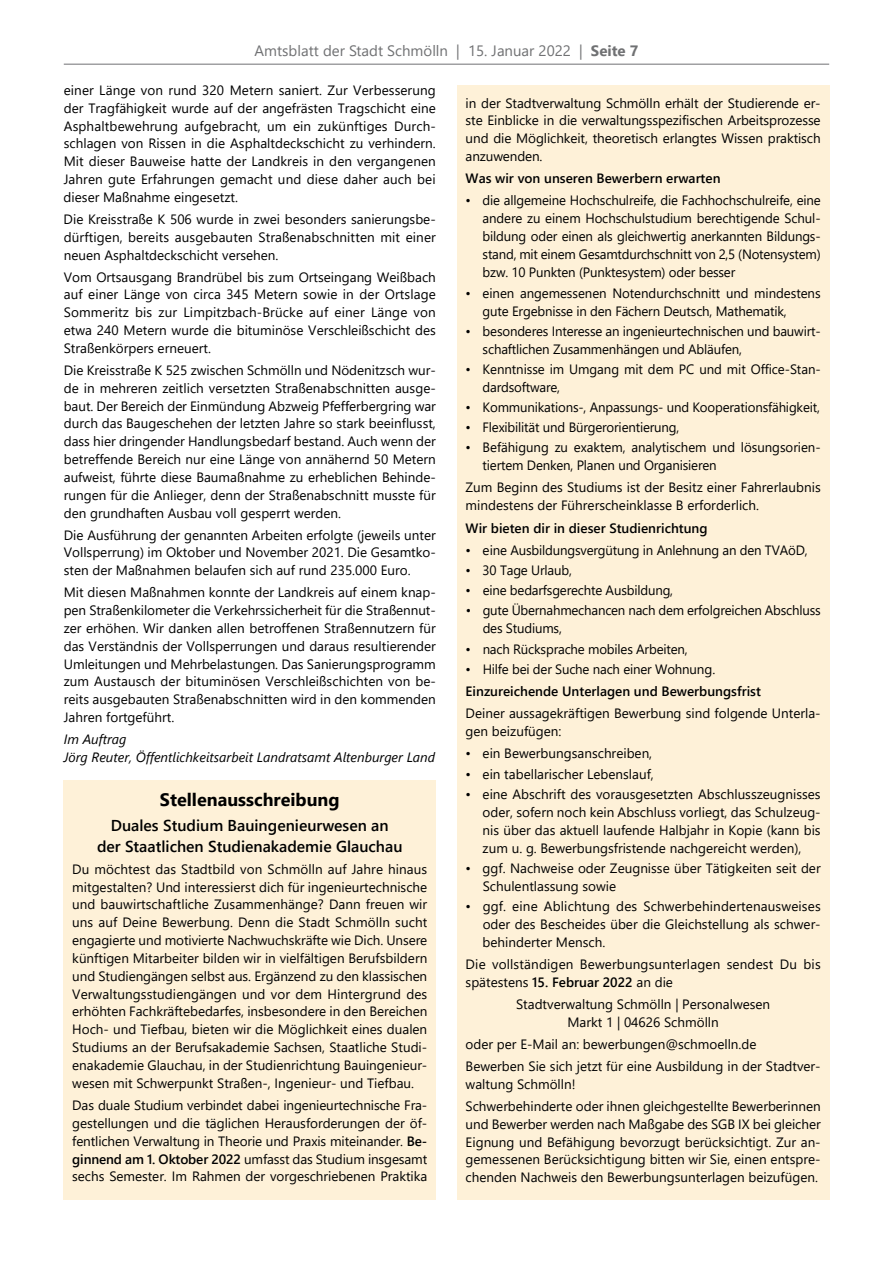
<style>
.page{position:relative;width:893px;height:1263px;background:#fff}
.page>*{position:absolute;margin:0;border:0;box-sizing:border-box;transform-origin:0 0}
.t1{font:700 18px "Segoe UI";color:#000}
.t2{font:600 15.75px/20.9px "Segoe UI";color:#000;text-align:center}
.t3{font:15px "Segoe UI";color:#707173}
.t4{font:13.5px/17.9px "Segoe UI";color:#000;text-align:justify}
.t5{font:600 13.5px "Segoe UI";color:#000}
.t6{font:italic 13.5px/17.9px "Segoe UI";color:#000}
.s1{font-weight:700}
.s2{font-weight:600}
</style>
<div class="page">
<hr style="left:64px;top:64px;width:765px;height:1px;background:#707173">
<div style="left:64px;top:780px;width:372px;height:419px;background:#fef1d8"></div>
<div style="left:457px;top:85px;width:372px;height:1114px;background:#fef1d8"></div>
<p class="t3" style="left:255px;top:36px;width:373px">Amtsblatt der Stadt Schmölln | 15. Januar 2022 | <span class="s1">Seite</span></p>
<p class="t4" style="left:64px;top:80px;width:374px">einer Länge von rund 320 Metern saniert. Zur Verbesserung der Tragfähigkeit wurde auf der angefrästen Tragschicht eine Asphaltbewehrung aufgebracht, um ein zukünftiges Durch&shy;schlagen von Rissen in die Asphaltdeckschicht zu verhindern.<br>Mit dieser Bauweise hatte der Landkreis in den vergangenen Jahren gute Erfahrungen gemacht und diese daher auch bei dieser Maßnahme eingesetzt.</p>
<p class="t4" style="left:64px;top:209px;width:374px">Die Kreisstraße K 506 wurde in zwei besonders sanierungsbe&shy;dürftigen, bereits ausgebauten Straßenabschnitten mit einer neuen Asphaltdeckschicht versehen.</p>
<p class="t4" style="left:64px;top:267px;width:374px">Vom Ortsausgang Brandrübel bis zum Ortseingang Weißbach auf einer Länge von circa 345 Metern sowie in der Ortslage Sommeritz bis zur Limpitzbach-Brücke auf einer Länge von etwa 240 Metern wurde die bituminöse Verschleißschicht des Straßenkörpers erneuert.</p>
<p class="t4" style="left:64px;top:360px;width:374px">Die Kreisstraße K 525 zwischen Schmölln und Nödenitzsch wur&shy;de in mehreren zeitlich versetzten Straßenabschnitten ausge&shy;baut. Der Bereich der Einmündung Abzweig Pfefferbergring war durch das Baugeschehen der letzten Jahre so stark beeinflusst, dass hier dringender Handlungsbedarf bestand. Auch wenn der betreffende Bereich nur eine Länge von annähernd 50 Metern aufweist, führte diese Baumaßnahme zu erheblichen Behinde&shy;rungen für die Anlieger, denn der Straßenabschnitt musste für den grundhaften Ausbau voll gesperrt werden.</p>
<p class="t4" style="left:64px;top:525px;width:374px">Die Ausführung der genannten Arbeiten erfolgte (jeweils unter Vollsperrung) im Oktober und November 2021. Die Gesamtko&shy;sten der Maßnahmen belaufen sich auf rund 235.000 Euro.</p>
<p class="t4" style="left:64px;top:582px;width:374px">Mit diesen Maßnahmen konnte der Landkreis auf einem knap&shy;pen Straßenkilometer die Verkehrssicherheit für die Straßennut&shy;zer erhöhen. Wir danken allen betroffenen Straßennutzern für das Verständnis der Vollsperrungen und daraus resultierender Umleitungen und Mehrbelastungen. Das Sanierungsprogramm zum Austausch der bituminösen Verschleißschichten von be&shy;reits ausgebauten Straßenabschnitten wird in den kommenden Jahren fortgeführt.</p>
<p class="t6" style="left:64px;top:728px;width:373px">Im Auftrag<br>Jörg Reuter, Öffentlichkeitsarbeit Landratsamt Altenburger Land</p>
<h1 class="t1" style="left:160px;top:782px;width:181px">Stellenausschreibung</h1>
<p class="t2" style="left:97px;top:813px;width:307px">Duales Studium Bauingenieurwesen an der Staatlichen Studienakademie Glauchau</p>
<p class="t4" style="left:72px;top:859px;width:357px">Du möchtest das Stadtbild von Schmölln auf Jahre hinaus mitgestalten? Und interessierst dich für ingenieurtechnische und bauwirtschaftliche Zusammenhänge? Dann freuen wir uns auf Deine Bewerbung. Denn die Stadt Schmölln sucht engagierte und motivierte Nachwuchskräfte wie Dich. Unsere künftigen Mitarbeiter bilden wir in vielfältigen Berufsbildern und Studiengängen selbst aus. Ergänzend zu den klassischen Verwaltungsstudiengängen und vor dem Hintergrund des erhöhten Fachkräftebedarfes, insbesondere in den Bereichen Hoch- und Tiefbau, bieten wir die Möglichkeit eines dualen Studiums an der Berufsakademie Sachsen, Staatliche Studi&shy;enakademie Glauchau, in der Studienrichtung Bauingenieur&shy;wesen mit Schwerpunkt Straßen-, Ingenieur- und Tiefbau.</p>
<p class="t4" style="left:72px;top:1095px;width:357px">Das duale Studium verbindet dabei ingenieurtechnische Fra&shy;gestellungen und die täglichen Herausforderungen der öf&shy;fentlichen Verwaltung in Theorie und Praxis miteinander. <span class="s2">Be&shy;ginnend am 1. Oktober 2022</span> umfasst das Studium insgesamt sechs Semester. Im Rahmen der vorgeschriebenen Praktika</p>
<p class="t4" style="left:466px;top:93px;width:357px">in der Stadtverwaltung Schmölln erhält der Studierende er&shy;ste Einblicke in die verwaltungsspezifischen Arbeitsprozesse und die Möglichkeit, theoretisch erlangtes Wissen praktisch anzuwenden.</p>
<p class="t5" style="left:466px;top:166px;width:256px">Was wir von unseren Bewerbern erwarten</p>
<p class="t4" style="left:483px;top:190px;width:340px;text-indent:-17px">• die allgemeine Hochschulreife, die Fachhochschulreife, eine andere zu einem Hochschulstudium berechtigende Schul&shy;bildung oder einen als gleichwertig anerkannten Bildungs&shy;stand, mit einem Gesamtdurchschnitt von 2,5 (Notensystem) bzw. 10 Punkten (Punktesystem) oder besser</p>
<p class="t4" style="left:483px;top:283px;width:340px;text-indent:-17px">• einen angemessenen Notendurchschnitt und mindestens gute Ergebnisse in den Fächern Deutsch, Mathematik,</p>
<p class="t4" style="left:483px;top:321px;width:340px;text-indent:-17px">• besonderes Interesse an ingenieurtechnischen und bauwirt&shy;schaftlichen Zusammenhängen und Abläufen,</p>
<p class="t4" style="left:483px;top:359px;width:340px;text-indent:-17px">• Kenntnisse im Umgang mit dem PC und mit Office-Stan&shy;dardsoftware,</p>
<p class="t4" style="left:466px;top:397px;width:356px">• Kommunikations-, Anpassungs- und Kooperationsfähigkeit,</p>
<p class="t4" style="left:466px;top:417px;width:215px">• Flexibilität und Bürgerorientierung,</p>
<p class="t4" style="left:483px;top:437px;width:340px;text-indent:-17px">• Befähigung zu exaktem, analytischem und lösungsorien&shy;tiertem Denken, Planen und Organisieren</p>
<p class="t4" style="left:466px;top:477px;width:357px">Zum Beginn des Studiums ist der Besitz einer Fahrerlaubnis mindestens der Führerscheinklasse B erforderlich.</p>
<p class="t5" style="left:466px;top:515px;width:244px">Wir bieten dir in dieser Studienrichtung</p>
<p class="t4" style="left:466px;top:540px;width:344px">• eine Ausbildungsvergütung in Anlehnung an den TVAöD,</p>
<p class="t4" style="left:466px;top:560px;width:108px">• 30 Tage Urlaub,</p>
<p class="t4" style="left:466px;top:580px;width:209px">• eine bedarfsgerechte Ausbildung,</p>
<p class="t4" style="left:483px;top:600px;width:340px;text-indent:-17px">• gute Übernahmechancen nach dem erfolgreichen Abschluss des Studiums,</p>
<p class="t4" style="left:466px;top:639px;width:224px">• nach Rücksprache mobiles Arbeiten,</p>
<p class="t4" style="left:466px;top:659px;width:251px">• Hilfe bei der Suche nach einer Wohnung.</p>
<p class="t5" style="left:466px;top:678px;width:297px">Einzureichende Unterlagen und Bewerbungsfrist</p>
<p class="t4" style="left:466px;top:703px;width:357px">Deiner aussagekräftigen Bewerbung sind folgende Unterla&shy;gen beizufügen:</p>
<p class="t4" style="left:466px;top:743px;width:188px">• ein Bewerbungsanschreiben,</p>
<p class="t4" style="left:466px;top:764px;width:190px">• ein tabellarischer Lebenslauf,</p>
<p class="t4" style="left:483px;top:784px;width:340px;text-indent:-17px">• eine Abschrift des vorausgesetzten Abschlusszeugnisses oder, sofern noch kein Abschluss vorliegt, das Schulzeug&shy;nis über das aktuell laufende Halbjahr in Kopie (kann bis zum u. g. Bewerbungsfristende nachgereicht werden),</p>
<p class="t4" style="left:483px;top:858px;width:340px;text-indent:-17px">• ggf. Nachweise oder Zeugnisse über Tätigkeiten seit der<br>Schulentlassung sowie</p>
<p class="t4" style="left:483px;top:896px;width:340px;text-indent:-17px">• ggf. eine Ablichtung des Schwerbehindertenausweises oder des Bescheides über die Gleichstellung als schwer&shy;behinderter Mensch.</p>
<p class="t4" style="left:466px;top:954px;width:357px">Die vollständigen Bewerbungsunterlagen sendest Du bis spätestens <span class="s2">15. Februar 2022</span> an die</p>
<p class="t4" style="left:516px;top:994px;width:256px;text-align:center">Stadtverwaltung Schmölln | Personalwesen<br>Markt 1 | 04626 Schmölln</p>
<p class="t4" style="left:466px;top:1032px;width:357px;line-height:22px">oder per E-Mail an: bewerbungen@schmoelln.de<br>Bewerben Sie sich jetzt für eine Ausbildung in der Stadtver-</p>
<p class="t4" style="left:466px;top:1072px;width:357px;line-height:22px">waltung Schmölln!<br>Schwerbehinderte oder ihnen gleichgestellte Bewerberinnen</p>
<p class="t4" style="left:466px;top:1114px;width:357px">und Bewerber werden nach Maßgabe des SGB IX bei gleicher Eignung und Befähigung bevorzugt berücksichtigt. Zur an&shy;gemessenen Berücksichtigung bitten wir Sie, einen entspre&shy;chenden Nachweis den Bewerbungsunterlagen beizufügen.</p>
</div>
